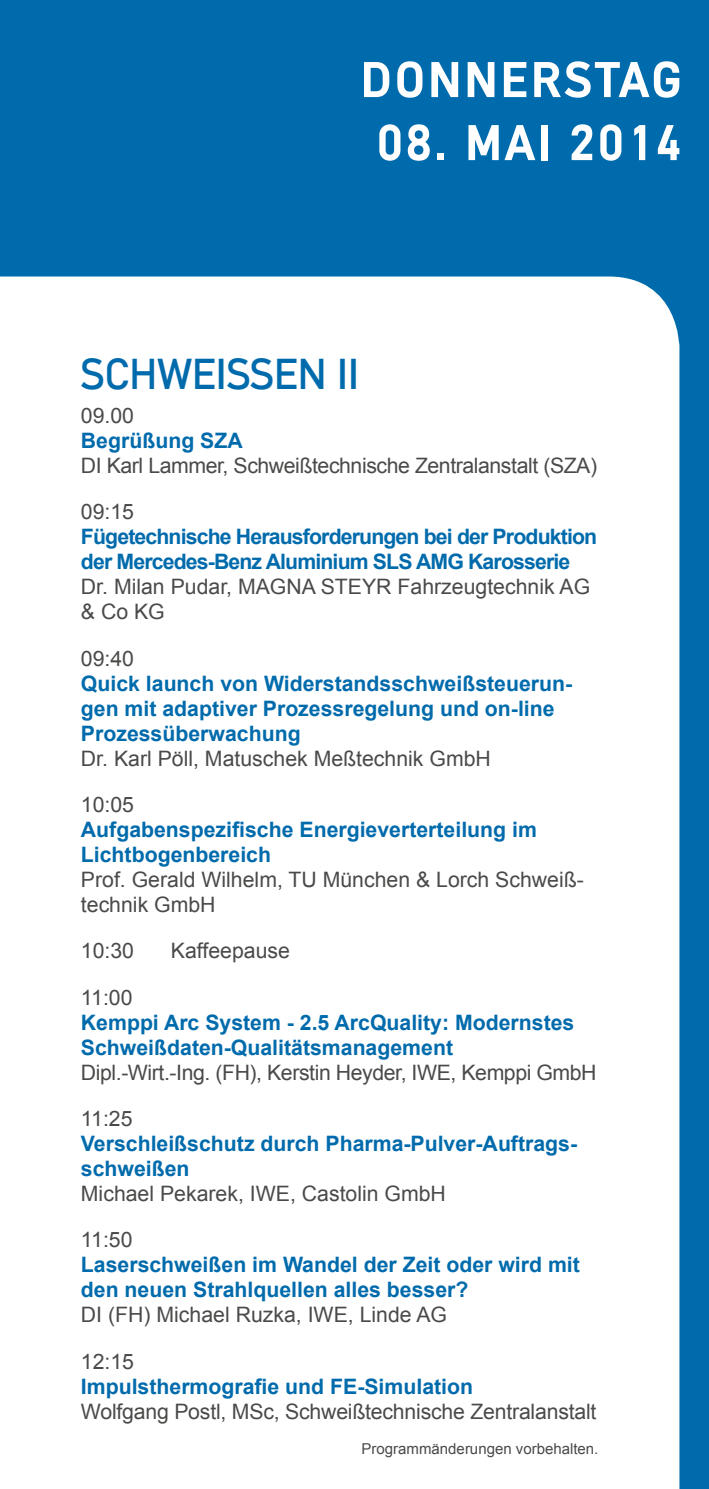
<style>
.page{position:relative;width:709px;height:1489px;background:#fff}
.page>*{position:absolute;margin:0;border:0;box-sizing:border-box;transform-origin:0 0}
.t1{font:700 52.5px "TU Headline";letter-spacing:.05em;color:#fff}
.t2{font:45px "TU Headline";color:#006bac}
.t3{font:700 21.25px/25px "Arial";color:#006bac}
.t4{font:21.25px/46.2px "Arial";color:#4a4a49}
.t5{font:21.25px/46.2px "Arial";letter-spacing:-.02em;color:#4a4a49}
.t6{font:700 21.25px/25px "Arial";letter-spacing:-.04em;color:#006bac}
.t7{font:15px "Arial";color:#4a4a49}
</style>
<div class="page">
<div style="left:0;top:0;width:709px;height:1488px;background:#006bac"></div>
<div style="left:0;top:276px;width:679px;height:1212px;background:#fff"></div>
<h1 class="t1" style="left:360px;top:49px;width:323px">DONNERSTAG</h1>
<h1 class="t1" style="left:377px;top:112px;width:306px">08. MAI 2014</h1>
<h2 class="t2" style="left:81px;top:348px;width:280px">SCHWEISSEN II</h2>
<p class="t4" style="left:81px;top:393px;width:55px">09.00</p>
<p class="t3" style="left:81px;top:429px;width:163px">Begrüßung SZA</p>
<p class="t5" style="left:81px;top:443px;width:517px">DI Karl Lammer, Schweißtechnische Zentralanstalt (SZA)<br>09:15</p>
<p class="t6" style="left:81px;top:525px;width:518px">Fügetechnische Herausforderungen bei der Produktion der Mercedes-Benz Aluminium SLS AMG Karosserie</p>
<p class="t4" style="left:81px;top:574px;width:511px;line-height:25px">Dr. Milan Pudar, MAGNA STEYR Fahrzeugtechnik AG &amp; Co KG</p>
<p class="t4" style="left:81px;top:635px;width:55px">09:40</p>
<p class="t3" style="left:81px;top:671px;width:493px">Quick launch von Widerstandsschweißsteuerun&shy;gen mit adaptiver Prozessregelung und on-line<br>Prozessüberwachung</p>
<p class="t4" style="left:81px;top:735px;width:411px">Dr. Karl Pöll, Matuschek Meßtechnik GmbH<br>10:05</p>
<p class="t3" style="left:81px;top:817px;width:457px">Aufgabenspezifische Energieverterteilung im<br>Lichtbogenbereich</p>
<p class="t4" style="left:81px;top:867px;width:504px;line-height:25px">Prof. Gerald Wilhelm, TU München &amp; Lorch Schweiß&shy;technik GmbH</p>
<p class="t4" style="left:81px;top:927px;width:55px">10:30</p>
<p class="t4" style="left:171px;top:927px;width:120px">Kaffeepause</p>
<p class="t4" style="left:81px;top:974px;width:53px">11:00</p>
<p class="t3" style="left:81px;top:1010px;width:495px">Kemppi Arc System - 2.5 ArcQuality: Modernstes<br>Schweißdaten-Qualitätsmanagement</p>
<p class="t5" style="left:81px;top:1049px;width:517px">Dipl.-Wirt.-Ing. (FH), Kerstin Heyder, IWE, Kemppi GmbH<br>11:25</p>
<p class="t3" style="left:81px;top:1131px;width:497px">Verschleißschutz durch Pharma-Pulver-Auftrags&shy;schweißen</p>
<p class="t4" style="left:81px;top:1170px;width:366px">Michael Pekarek, IWE, Castolin GmbH<br>11:50</p>
<p class="t3" style="left:81px;top:1252px;width:500px">Laserschweißen im Wandel der Zeit oder wird mit den neuen Strahlquellen alles besser?</p>
<p class="t4" style="left:81px;top:1291px;width:368px">DI (FH) Michael Ruzka, IWE, Linde AG<br>12:15</p>
<p class="t3" style="left:81px;top:1374px;width:393px">Impulsthermografie und FE-Simulation</p>
<p class="t4" style="left:81px;top:1387px;width:517px">Wolfgang Postl, MSc, Schweißtechnische Zentralanstalt</p>
<p class="t7" style="left:361px;top:1438px;width:238px">Programmänderungen vorbehalten.</p>
</div>
